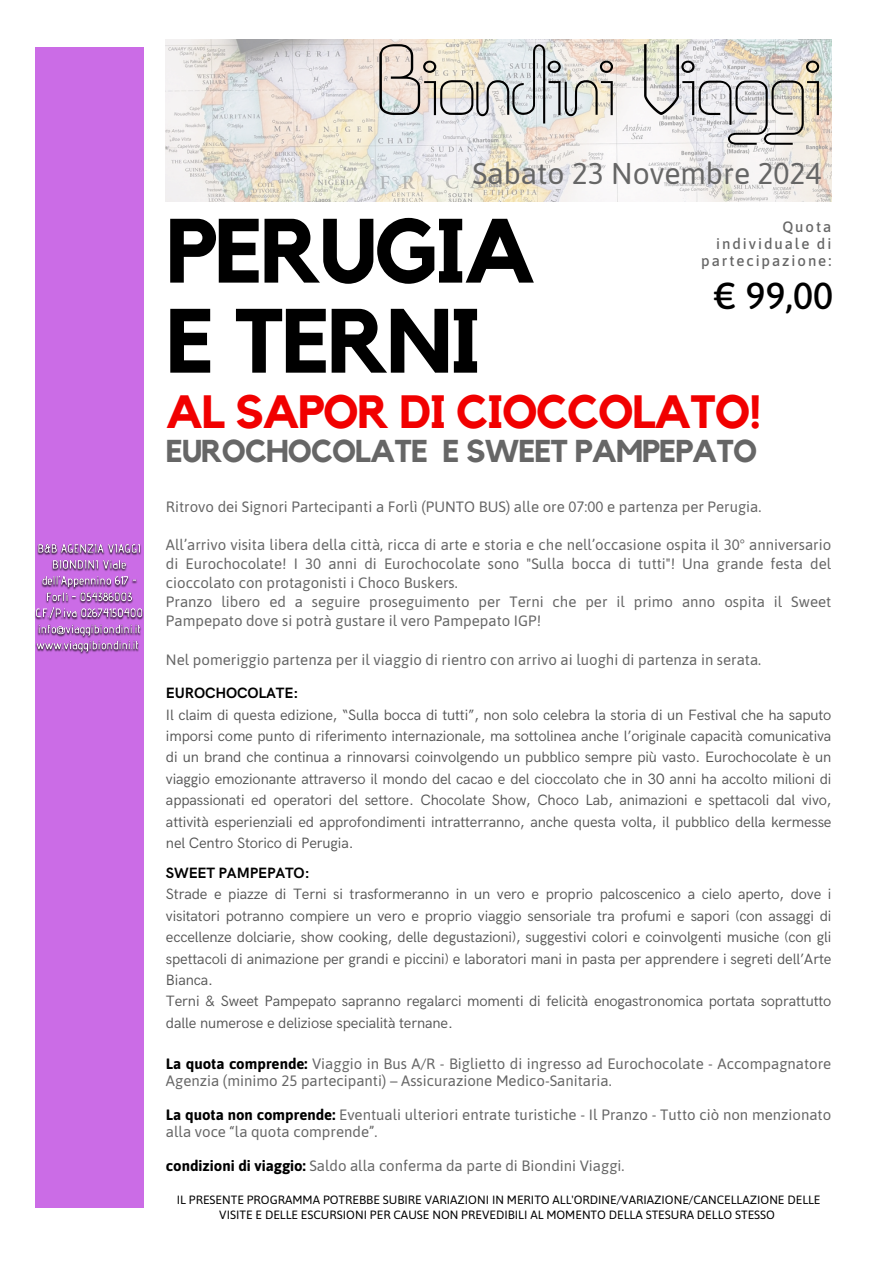
<style>
.page{position:relative;width:894px;height:1264px;background:#fff}
.page>*{position:absolute;margin:0;border:0;box-sizing:border-box;transform-origin:0 0}
.t1{font:90px "Icklips";color:#000}
.t2{font:700 90px/90px "Kollektif";letter-spacing:-.03em;color:#000}
.t3{font:700 46.5px "Kollektif";letter-spacing:-.03em;color:#f10000}
.t4{font:500 37.5px "Asap";color:#000}
.t5{font:700 31.5px "Kollektif";letter-spacing:-.03em;color:#666}
.t6{font:30px "Asap";color:#666}
.t7{font:15px/21.3px "HK Grotesk";letter-spacing:-.01em;color:#545454}
.t8{font:15px/19.2px "Asap";color:#666}
.t9{font:500 15px/16.8px "Asap";letter-spacing:.13em;color:#666;text-align:right}
.t10{font:12px/15px "Asap";color:#000;text-align:center}
.s1{font-weight:700;color:#000}
</style>
<div class="page">
<img style="left:166px;top:39px;width:665px;height:162px">
<div style="left:35px;top:47px;width:108px;height:1160px;background:#cb6ce6"></div>
<img style="left:35px;top:540px;width:109px;height:117px">
<h5 class="t1" style="left:377px;top:31px;width:446px">Biondini Viaggi</h5>
<h5 class="t6" style="left:472px;top:156px;width:350px">Sabato 23 Novembre 2024</h5>
<h1 class="t2" style="left:166px;top:210px;width:371px">PERUGIA<br>E TERNI</h1>
<h2 class="t3" style="left:166px;top:390px;width:597px">AL SAPOR DI CIOCCOLATO!</h2>
<h3 class="t5" style="left:166px;top:436px;width:592px">EUROCHOCOLATE E SWEET PAMPEPATO</h3>
<h4 class="t9" style="left:701px;top:218px;width:132px">Quota individuale di partecipazione:</h4>
<h4 class="t4" style="left:713px;top:274px;width:121px">€ 99,00</h4>
<p class="t8" style="left:166px;top:496px;width:596px">Ritrovo dei Signori Partecipanti a Forlì (PUNTO BUS) alle ore 07:00 e partenza per Perugia.</p>
<h1 class="t8" style="left:166px;top:535px;width:666px">All’arrivo visita libera della città, ricca di arte e storia e che nell’occasione ospita il 30° anniversario di Eurochocolate! I 30 anni di Eurochocolate sono "Sulla bocca di tutti"! Una grande festa del cioccolato con protagonisti i Choco Buskers.<br>Pranzo libero ed a seguire proseguimento per Terni che per il primo anno ospita il Sweet Pampepato dove si potrà gustare il vero Pampepato IGP!</h1>
<h3 class="t8" style="left:166px;top:649px;width:596px">Nel pomeriggio partenza per il viaggio di rientro con arrivo ai luoghi di partenza in serata.</h3>
<h5 class="t7" style="left:166px;top:683px;width:666px"><span class="s1">EUROCHOCOLATE:<br></span>Il claim di questa edizione, “Sulla bocca di tutti”, non solo celebra la storia di un Festival che ha saputo imporsi come punto di riferimento internazionale, ma sottolinea anche l’originale capacità comunicativa di un brand che continua a rinnovarsi coinvolgendo un pubblico sempre più vasto. Eurochocolate è un viaggio emozionante attraverso il mondo del cacao e del cioccolato che in 30 anni ha accolto milioni di appassionati ed operatori del settore. Chocolate Show, Choco Lab, animazioni e spettacoli dal vivo, attività esperienziali ed approfondimenti intratterranno, anche questa volta, il pubblico della kermesse nel Centro Storico di Perugia.</h5>
<h6 class="t7" style="left:166px;top:862px;width:666px"><span class="s1">SWEET PAMPEPATO:<br></span>Strade e piazze di Terni si trasformeranno in un vero e proprio palcoscenico a cielo aperto, dove i visitatori potranno compiere un vero e proprio viaggio sensoriale tra profumi e sapori (con assaggi di eccellenze dolciarie, show cooking, delle degustazioni), suggestivi colori e coinvolgenti musiche (con gli spettacoli di animazione per grandi e piccini) e laboratori mani in pasta per apprendere i segreti dell’Arte Bianca.<br>Terni &amp; Sweet Pampepato sapranno regalarci momenti di felicità enogastronomica portata soprattutto dalle numerose e deliziose specialità ternane.</h6>
<h5 class="t8" style="left:166px;top:1055px;width:666px;line-height:16.8px"><span class="s1">La quota comprende:</span> Viaggio in Bus A/R - Biglietto di ingresso ad Eurochocolate - Accompagnatore<br>Agenzia (minimo 25 partecipanti) – Assicurazione Medico-Sanitaria.</h5>
<h5 class="t8" style="left:166px;top:1106px;width:666px;line-height:16.8px"><span class="s1">La quota non comprende:</span> Eventuali ulteriori entrate turistiche - Il Pranzo - Tutto ciò non menzionato alla voce “la quota comprende”.</h5>
<h5 class="t8" style="left:166px;top:1155px;width:460px"><span class="s1">condizioni di viaggio:</span> Saldo alla conferma da parte di Biondini Viaggi.</h5>
<h5 class="t10" style="left:177px;top:1191px;width:645px">IL PRESENTE PROGRAMMA POTREBBE SUBIRE VARIAZIONI IN MERITO ALL'ORDINE/VARIAZIONE/CANCELLAZIONE DELLE<br>VISITE E DELLE ESCURSIONI PER CAUSE NON PREVEDIBILI AL MOMENTO DELLA STESURA DELLO STESSO</h5>
</div>
